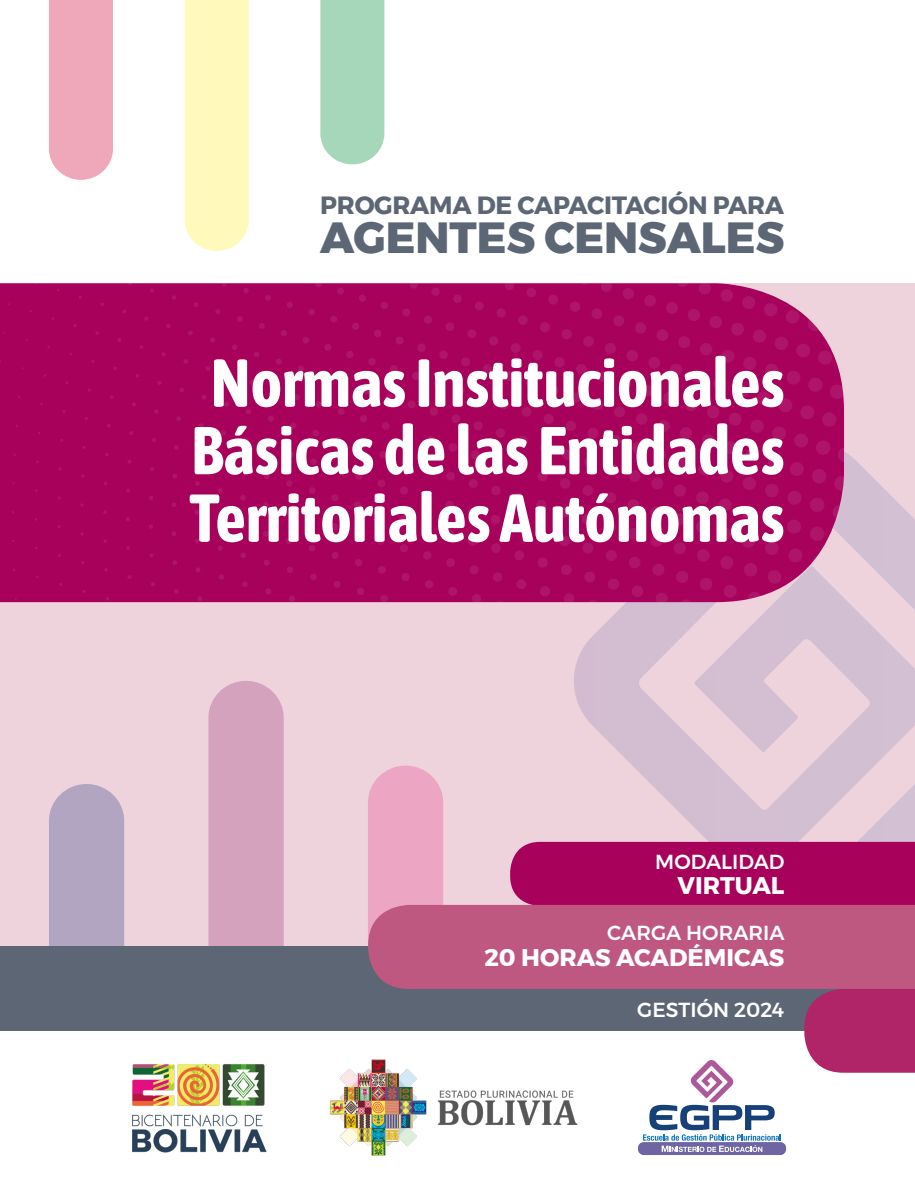
<style>
.page{position:relative;width:915px;height:1191px;background:#fff}
.page>*{position:absolute;margin:0;border:0;box-sizing:border-box;transform-origin:0 0}
.t1{font:700 67.5px/67.5px "Asap Condensed";color:#fff;text-align:center}
.t2{font:800 43.5px "Montserrat";color:#5d6675}
.t3{font:700 24.9px "Montserrat";letter-spacing:-.01em;color:#5d6675}
.t4{font:700 24px "Montserrat";color:#fff}
.t5{font:500 20.25px "Montserrat";color:#fff}
</style>
<div class="page">
<div style="left:0;top:283px;width:914px;height:740px;background:#eed3dc"></div>
<svg style="left:573px;top:443px;width:341px;height:399px"></svg>
<div style="left:49px;top:784px;width:75px;height:163px;background:#b1a5c2"></div>
<div style="left:208px;top:681px;width:75px;height:266px;background:#d5a2bd"></div>
<div style="left:368px;top:765px;width:75px;height:140px;background:#eca5c2"></div>
<img style="left:0;top:283px;width:843px;height:319px">
<div style="left:0;top:947px;width:914px;height:84px;background:#5d6675"></div>
<div style="left:639px;top:1143px;width:145px;height:10px;background:#6f65a3;border-radius:4px"></div>
<div style="left:637px;top:1142px;width:148px;height:13px;border:2px solid #6f65a3;border-radius:4px"></div>
<svg style="left:642px;top:1060px;width:138px;height:92px"></svg>
<img style="left:330px;top:1059px;width:247px;height:97px">
<img style="left:132px;top:1064px;width:135px;height:88px">
<div style="left:510px;top:842px;width:404px;height:63px;background:#a8015b"></div>
<div style="left:368px;top:905px;width:546px;height:84px;background:#bf5881"></div>
<svg style="left:804px;top:989px;width:110px;height:83px;background:#af2e6c"></svg>
<div style="left:320px;top:0;width:64px;height:164px;background:#a7d7ba"></div>
<svg style="left:184px;top:0;width:64px;height:251px;background:#fff9bf"></svg>
<div style="left:49px;top:0;width:64px;height:180px;background:#efa7ba"></div>
<p class="t3" style="left:320px;top:185px;width:465px">PROGRAMA DE CAPACITACIÓN PARA</p>
<p class="t2" style="left:320px;top:202px;width:465px">AGENTES CENSALES</p>
<p class="t1" style="left:190px;top:345px;width:596px">Normas Institucionales<br>Básicas de las Entidades<br>Territoriales Autónomas</p>
<p class="t5" style="left:655px;top:846px;width:131px">MODALIDAD</p>
<p class="t4" style="left:677px;top:866px;width:108px">VIRTUAL</p>
<p class="t5" style="left:607px;top:917px;width:179px">CARGA HORARIA</p>
<p class="t4" style="left:484px;top:938px;width:301px">20 HORAS ACADÉMICAS</p>
<p class="t5" style="left:637px;top:993px;width:149px">GESTIÓN 2024</p>
</div>
